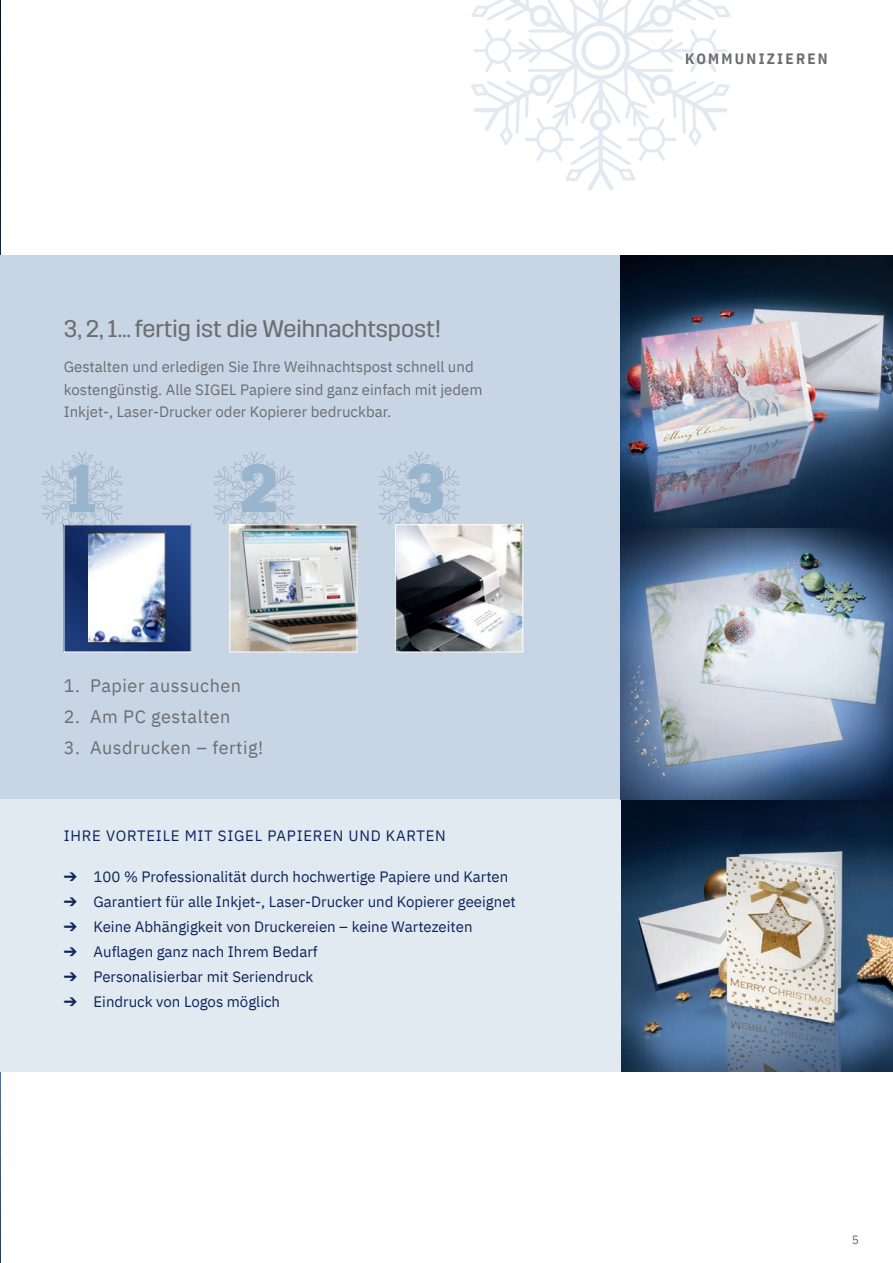
<style>
.page{position:relative;width:893px;height:1263px;background:#fff}
.page>*{position:absolute;margin:0;border:0;box-sizing:border-box;transform-origin:0 0}
.t1{font:700 67.5px "Trim";color:#99b4cd}
.t2{font:24px "Trim";color:#6c6d70}
.t3{font:18px "IBM Plex Sans";letter-spacing:.03em;color:#6c6d70}
.t4{font:15px "IBM Plex Sans";color:#0d245a}
.t5{font:15px/22.5px "IBM Plex Sans";color:#6c6d70}
.t6{font:15px "IBM Plex Sans";letter-spacing:.05em;color:#0d245a}
.t7{font:700 15px "IBM Plex Sans Cond";letter-spacing:.15em;color:#6c6d70}
.t8{font:12px "IBM Plex Sans";color:#6c6d70}
</style>
<div class="page">
<img style="left:0;top:0;width:1px;height:1263px">
<img style="left:621px;top:255px;width:272px;height:816px">
<img style="left:471px;top:0;width:260px;height:191px">
<div style="left:0;top:255px;width:621px;height:544px;background:#c8d5e4"></div>
<div style="left:0;top:799px;width:621px;height:272px;background:#e1e9f1"></div>
<svg style="left:66px;top:527px;width:123px;height:123px;background:#183570"></svg>
<svg style="left:88px;top:533px;width:77px;height:110px;background:#d7dde8"></svg>
<img style="left:41px;top:452px;width:100px;height:88px">
<img style="left:213px;top:452px;width:100px;height:88px">
<img style="left:378px;top:452px;width:100px;height:73px">
<img style="left:232px;top:527px;width:123px;height:123px">
<div style="left:230px;top:525px;width:127px;height:127px;border:1px solid #fff"></div>
<img style="left:397px;top:527px;width:124px;height:123px">
<div style="left:395px;top:525px;width:128px;height:127px;border:1px solid #fff"></div>
<h2 class="t2" style="left:64px;top:315px;width:379px">3, 2, 1… fertig ist die Weihnachtspost!</h2>
<p class="t5" style="left:64px;top:354px;width:420px">Gestalten und erledigen Sie Ihre Weihnachtspost schnell und kostengünstig. Alle SIGEL Papiere sind ganz einfach mit jedem<br>Inkjet-, Laser-Drucker oder Kopierer bedruckbar.</p>
<h1 class="t1" style="left:67px;top:450px;width:32px">1</h1>
<h1 class="t1" style="left:240px;top:450px;width:40px">2</h1>
<h1 class="t1" style="left:407px;top:450px;width:40px">3</h1>
<p class="t3" style="left:64px;top:671px;width:179px">1. Papier aussuchen</p>
<p class="t3" style="left:64px;top:702px;width:168px">2. Am PC gestalten</p>
<p class="t3" style="left:64px;top:733px;width:201px">3. Ausdrucken – fertig!</p>
<p class="t6" style="left:64px;top:824px;width:384px">IHRE VORTEILE MIT SIGEL PAPIEREN UND KARTEN</p>
<p class="t4" style="left:64px;top:866px;width:446px">➔ 100 % Professionalität durch hochwertige Papiere und Karten</p>
<p class="t4" style="left:64px;top:891px;width:454px">➔ Garantiert für alle Inkjet-, Laser-Drucker und Kopierer geeignet</p>
<p class="t4" style="left:64px;top:916px;width:410px">➔ Keine Abhängigkeit von Druckereien – keine Wartezeiten</p>
<p class="t4" style="left:64px;top:941px;width:255px">➔ Auflagen ganz nach Ihrem Bedarf</p>
<p class="t4" style="left:64px;top:966px;width:251px">➔ Personalisierbar mit Seriendruck</p>
<p class="t4" style="left:64px;top:991px;width:218px">➔ Eindruck von Logos möglich</p>
<p class="t7" style="left:685px;top:47px;width:144px">KOMMUNIZIEREN</p>
<p class="t8" style="left:852px;top:1231px;width:9px">5</p>
</div>
